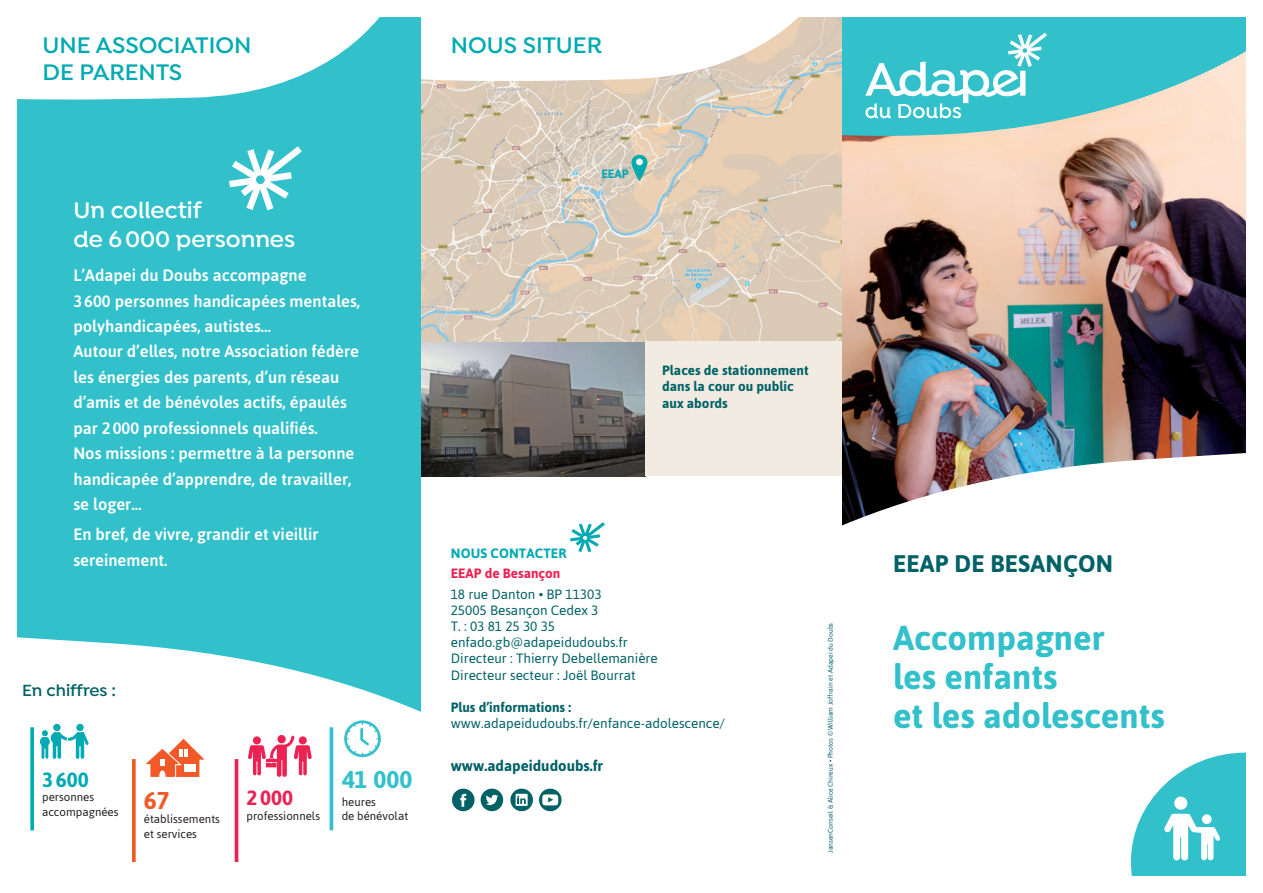
<style>
.page{position:relative;width:1263px;height:893px;background:#fff}
.page>*{position:absolute;margin:0;border:0;box-sizing:border-box;transform-origin:0 0}
.t1{font:700 34.5px/39px "Asap";color:#32c0cb}
.t2{font:700 24.3px "Asap";color:#32c0cb}
.t3{font:600 24px "Isidora";color:#00aab3}
.t4{font:600 24px/28.8px "Isidora";color:#fff}
.t5{font:700 24px "Asap";letter-spacing:.01em;color:#006166}
.t6{font:700 20.55px "Asap";color:#00aab3}
.t7{font:700 20.55px "Asap";color:#ed2152}
.t8{font:600 17.25px "Isidora";color:#006166}
.t9{font:500 16.5px/25.5px "Asap";color:#fff}
.t10{font:700 15px "Asap";color:#006166}
.t11{font:13.5px/16.2px "Asap";color:#006166}
.t12{font:700 13.5px/16.2px "Asap";color:#006166}
.t13{font:700 13.5px "Asap";color:#ed2152}
.t14{font:700 13.5px "Asap";letter-spacing:.01em;color:#00aab3}
.t15{font:700 12px "Asap";color:#00aab3}
.t16{font:11.55px/14.5px "Asap";color:#231f20}
.t17{font:6.75px "Asap";color:#006166}
</style>
<div class="page">
<div style="left:17px;top:17px;width:404px;height:695px;background:#32c0cb"></div>
<img style="left:842px;top:136px;width:404px;height:316px">
<svg style="left:842px;top:17px;width:404px;height:119px;background:#6bc8ca"></svg>
<svg style="left:229px;top:146px;width:73px;height:64px"></svg>
<svg style="left:865px;top:33px;width:182px;height:86px"></svg>
<svg style="left:842px;top:452px;width:404px;height:413px"></svg>
<svg style="left:17px;top:637px;width:404px;height:226px"></svg>
<svg style="left:1131px;top:753px;width:115px;height:123px"></svg>
<svg style="left:570px;top:522px;width:35px;height:30px"></svg>
<img style="left:421px;top:341px;width:224px;height:135px">
<img style="left:421px;top:17px;width:421px;height:324px">
<div style="left:645px;top:341px;width:197px;height:135px;background:#f1ebe1"></div>
<svg style="left:421px;top:17px;width:394px;height:66px"></svg>
<svg style="left:17px;top:17px;width:363px;height:83px"></svg>
<svg style="left:631px;top:154px;width:17px;height:27px"></svg>
<div style="left:636px;top:159px;width:7px;height:6px;background:#fff;border-radius:50%"></div>
<div style="left:76px;top:724px;width:8px;height:7px;background:#00aab3;border-radius:50%"></div>
<div style="left:53px;top:724px;width:8px;height:7px;background:#00aab3;border-radius:50%"></div>
<svg style="left:40px;top:730px;width:49px;height:29px"></svg>
<svg style="left:30px;top:727px;width:4px;height:103px"></svg>
<hr style="left:330px;top:727px;width:3px;height:103px;background:#32c0cb">
<svg style="left:132px;top:759px;width:4px;height:103px"></svg>
<hr style="left:235px;top:759px;width:3px;height:103px;background:#ed2152">
<svg style="left:344px;top:720px;width:37px;height:37px"></svg>
<svg style="left:248px;top:735px;width:64px;height:42px"></svg>
<svg style="left:146px;top:739px;width:58px;height:38px"></svg>
<div style="left:184px;top:764px;width:5px;height:8px;background:#fff"></div>
<div style="left:190px;top:764px;width:6px;height:8px;background:#fff"></div>
<svg style="left:452px;top:789px;width:22px;height:22px"></svg>
<svg style="left:481px;top:789px;width:22px;height:22px"></svg>
<svg style="left:510px;top:789px;width:23px;height:22px"></svg>
<svg style="left:539px;top:789px;width:22px;height:22px"></svg>
<h3 class="t3" style="left:43px;top:31px;width:210px">UNE ASSOCIATION</h3>
<h3 class="t3" style="left:451px;top:31px;width:153px">NOUS SITUER</h3>
<h3 class="t3" style="left:43px;top:58px;width:141px">DE PARENTS</h3>
<h3 class="t4" style="left:73px;top:197px;width:223px">Un collectif<br>de 6000 personnes</h3>
<p class="t9" style="left:73px;top:262px;width:288px">L’Adapei du Doubs accompagne<br>3600 personnes handicapées mentales, polyhandicapées, autistes…<br>Autour d’elles, notre Association fédère les énergies des parents, d’un réseau d’amis et de bénévoles actifs, épaulés par 2000 professionnels qualifiés.<br>Nos missions : permettre à la personne handicapée d’apprendre, de travailler, se loger…</p>
<p class="t9" style="left:73px;top:521px;width:247px">En bref, de vivre, grandir et vieillir sereinement.</p>
<p class="t8" style="left:22px;top:680px;width:95px">En chiffres :</p>
<p class="t6" style="left:42px;top:766px;width:48px">3600</p>
<p class="t16" style="left:42px;top:790px;width:129px">personnes accompagnées <sup>67</sup></p>
<p class="t16" style="left:144px;top:811px;width:78px">établissements et services</p>
<p class="t7" style="left:246px;top:784px;width:48px">2000</p>
<p class="t16" style="left:246px;top:808px;width:75px">professionnels</p>
<h2 class="t2" style="left:342px;top:763px;width:72px">41 000</h2>
<p class="t16" style="left:342px;top:795px;width:68px;line-height:13.8px">heures<br>de bénévolat</p>
<p class="t15" style="left:601px;top:166px;width:29px">EEAP</p>
<p class="t12" style="left:662px;top:362px;width:148px">Places de stationnement dans la cour ou public aux abords</p>
<p class="t14" style="left:451px;top:544px;width:117px">NOUS CONTACTER</p>
<p class="t13" style="left:451px;top:564px;width:111px">EEAP de Besançon</p>
<p class="t11" style="left:451px;top:585px;width:209px">18 rue Danton • BP 11303<br>25005 Besançon Cedex 3<br>T. : 03 81 25 30 35 enfado.gb@adapeidudoubs.fr<br>Directeur : Thierry Debellemanière<br>Directeur secteur : Joël Bourrat</p>
<p class="t12" style="left:451px;top:699px;width:122px">Plus d’informations :</p>
<p class="t11" style="left:451px;top:715px;width:275px">www.adapeidudoubs.fr/enfance-adolescence/</p>
<p class="t10" style="left:451px;top:756px;width:154px">www.adapeidudoubs.fr</p>
<p class="t17" style="left:826px;top:853px;width:232px;rotate:-90deg">JansenConseil &amp; Alice Chireux • Photos © William Joffrain et Adapei du Doubs</p>
<h3 class="t5" style="left:893px;top:547px;width:221px">EEAP DE BESANÇON</h3>
<h1 class="t1" style="left:893px;top:617px;width:273px">Accompagner<br>les enfants<br>et les adolescents</h1>
</div>
